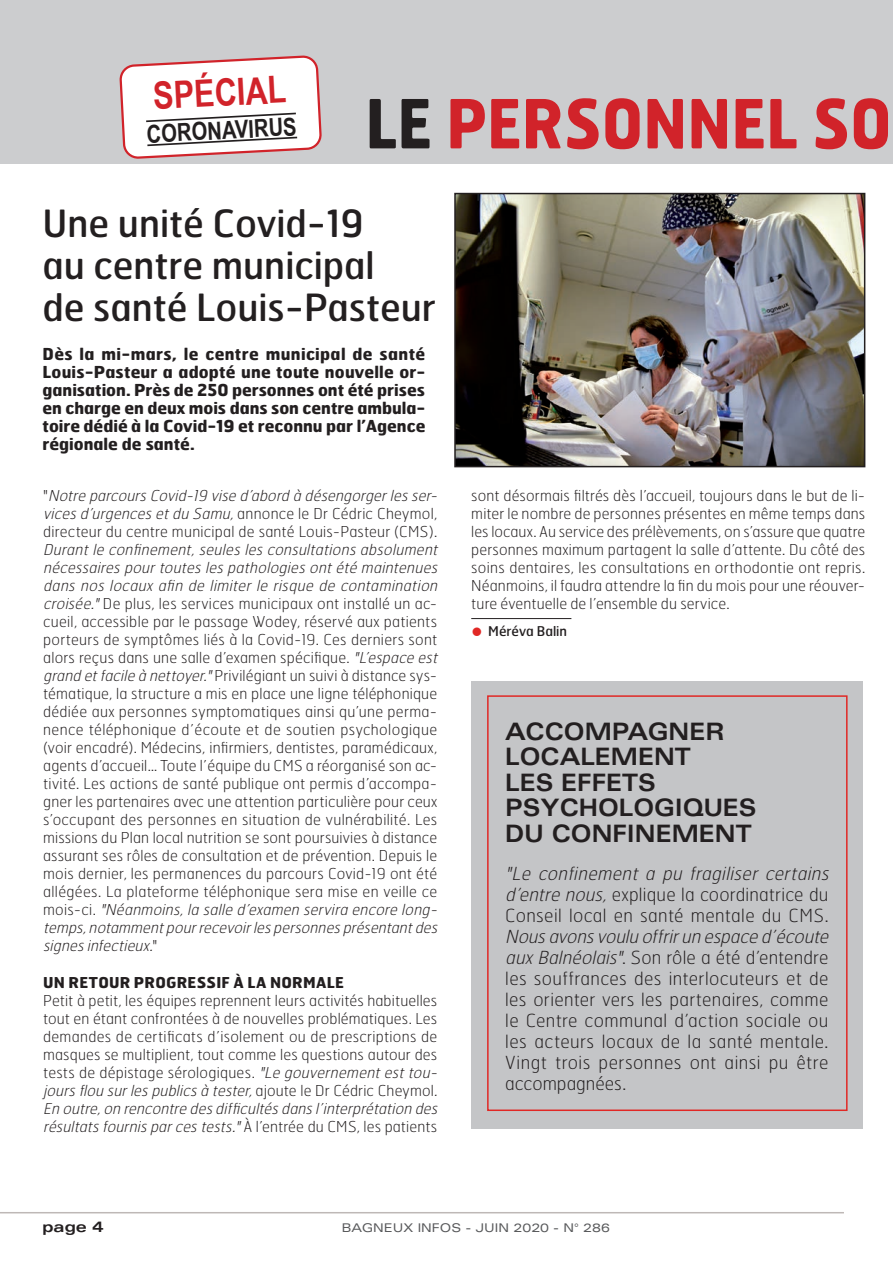
<style>
.page{position:relative;width:893px;height:1263px;background:#fff}
.page>*{position:absolute;margin:0;border:0;box-sizing:border-box;transform-origin:0 0}
.titre_dossier{font:700 67.5px "Hermes";color:#d1232a;scale:.87 1}
.TITRE{font:37.5px/42px "Hermes";color:#231f20}
.t1{font:700 37.5px "Arial Narrow";color:#d1232a}
.t2{font:700 24.6px "Arial Narrow";color:#231f20}
.petit_titre_dossier{font:700 expanded 24px/25.5px "Univers";color:#231f20;scale:.9 1}
.TEXTE_Global{font:100 18px/21px "Hermes";letter-spacing:.02em;color:#231f20}
.chapo{font:700 16.5px/18px "Hermes";color:#231f20;text-align:justify}
.TEXTE_Global-2{font:100 15px/18px "Hermes";letter-spacing:.015em;color:#231f20}
.TEXTE_Global-3{font:700 15px "Hermes";letter-spacing:.01em;color:#231f20}
.t3{font:700 expanded 15px "Univers";color:#231f20}
.t4{font:13.5px "Hermes";color:#231f20}
.t5{font:expanded 12px "Univers";color:#57585a}
.s1{color:#231f20}
.s2{font-style:italic}
.s3{color:#e12825}
</style>
<div class="page">
<hr style="left:0;top:1212px;width:844px;height:1px;background:#beb8b6">
<div style="left:0;top:0;width:893px;height:163px;background:#cccdcf"></div>
<svg style="left:120px;top:56px;width:201px;height:102px;background:#f2e7e8"></svg>
<img style="left:457px;top:196px;width:405px;height:268px">
<div style="left:454px;top:193px;width:411px;height:274px;border:2px solid #231f20"></div>
<hr style="left:471px;top:618px;width:100px;height:1px;background:#231f20">
<div style="left:471px;top:681px;width:391px;height:448px;background:#c4c5c7"></div>
<div style="left:487px;top:695px;width:361px;height:416px;border:2px solid #e12825"></div>
<p class="t1" style="left:152px;top:68px;width:135px;rotate:-3deg">SPÉCIAL</p>
<p class="t2" style="left:146px;top:116px;width:151px;rotate:-3deg">CORONAVIRUS</p>
<p class="titre_dossier" style="left:365px;top:80px;width:606px"><span class="s1">LE</span> PERSONNEL SO</p>
<p class="TITRE" style="left:43px;top:201px;width:395px">Une unité Covid-19<br>au centre municipal<br>de santé Louis-Pasteur</p>
<p class="chapo" style="left:43px;top:345px;width:384px">Dès la mi-mars, le centre municipal de santé Louis-Pasteur a adopté une toute nouvelle or&shy;ganisation. Près de 250 personnes ont été prises en charge en deux mois dans son centre ambula&shy;toire dédié à la Covid-19 et reconnu par l’Agence régionale de santé.</p>
<p class="TEXTE_Global-2" style="left:43px;top:487px;width:399px">" <span class="s2">Notre parcoursCovid-19 vise d’abord à désengorgerlesser&shy;vicesd’urgencesetdu Samu,</span>annonce le Dr Cédric Cheymol, directeur du centre municipal de santé Louis-Pasteur (CMS).<br><span class="s2">Durantle confinement,seuleslesconsultationsabsolument nécessairespourtouteslespathologiesontété maintenues dans nos locaux afin de limiter le risque de contamination croisée."</span>De plus, les services municipaux ont installé un ac&shy;cueil, accessible par le passage Wodey, réservé aux patients porteurs de symptômes liés à la Covid-19. Ces derniers sont alors reçus dans une salle d’examen spécifique. <span class="s2">"L’espace est grand etfacile à nettoyer."</span>Privilégiant un suivi à distance sys&shy;tématique, la structure a mis en place une ligne téléphonique dédiée aux personnes symptomatiques ainsi qu’une perma&shy;nence téléphonique d’écoute et de soutien psychologique (voir encadré). Médecins, infirmiers, dentistes, paramédicaux, agents d’accueil… Toute l’équipe du CMS a réorganisé son ac&shy;tivité. Les actions de santé publique ont permis d’accompa&shy;gner les partenaires avec une attention particulière pour ceux s’occupant des personnes en situation de vulnérabilité. Les missions du Plan local nutrition se sont poursuivies à distance assurant ses rôles de consultation et de prévention. Depuis le mois dernier, les permanences du parcours Covid-19 ont été allégées. La plateforme téléphonique sera mise en veille ce m o i s - c i . <span class="s2">"Néanmoins,la salle d’examen servira encore long&shy;temps,notammentpourrecevoirlespersonnesprésentantdes signesinfectieux.</span>"</p>
<p class="TEXTE_Global-3" style="left:43px;top:972px;width:302px">UN RETOUR PROGRESSIF À LA NORMALE</p>
<p class="TEXTE_Global-2" style="left:43px;top:991px;width:399px">Petit à petit, les équipes reprennent leurs activités habituelles tout en étant confrontées à de nouvelles problématiques. Les demandes de certificats d’isolement ou de prescriptions de masques se multiplient, tout comme les questions autour des tests de dépistage sérologiques. <span class="s2">"Le gouvernementesttou&shy;joursflou surlespublicsà tester,</span>aj o u t e l e D r C é d r i c C h e y m o l <span class="s2">.<br>En outre,on rencontre desdifficultésdansl’interprétation des résultatsfournisparcestests."</span>À l ’e n t ré e d u C M S , l e s p a t i e n t s</p>
<p class="TEXTE_Global-2" style="left:471px;top:487px;width:396px;text-align:justify">sont désormais filtrés dès l’accueil, toujours dans le but de li&shy;miter le nombre de personnes présentes en même temps dans les locaux. Au service des prélèvements, on s’assure que quatre personnes maximum partagent la salle d’attente. Du côté des soins dentaires, les consultations en orthodontie ont repris.<br>Néanmoins, il faudra attendre la fin du mois pour une réouver&shy;ture éventuelle de l’ensemble du service.</p>
<p class="t4" style="left:471px;top:622px;width:97px"><span class="s3">●</span> Méréva Balin</p>
<p class="petit_titre_dossier" style="left:505px;top:718px;width:281px">ACCOMPAGNER<br>LOCALEMENT<br>LES EFFETS<br>PSYCHOLOGIQUES<br>DU CONFINEMENT</p>
<p class="TEXTE_Global" style="left:505px;top:862px;width:329px"><span class="s2">"Le confinement a pu fragiliser certains d’entre nous,</span>explique la coordinatrice du Conseil local en santé mentale du CMS.<br><span class="s2">Nousavonsvoulu offrirun espace d’écoute auxBalnéolais"</span>. Son rôle a été d’entendre les souffrances des interlocuteurs et de les orienter vers les partenaires, comme le Centre communal d’action sociale ou les acteurs locaux de la santé mentale.<br>Vingt trois personnes ont ainsi pu être accompagnées.</p>
<p class="t3" style="left:43px;top:1218px;width:63px">page 4</p>
<p class="t5" style="left:342px;top:1221px;width:270px">BAGNEUX INFOS - JUIN 2020 - N° 286</p>
</div>
